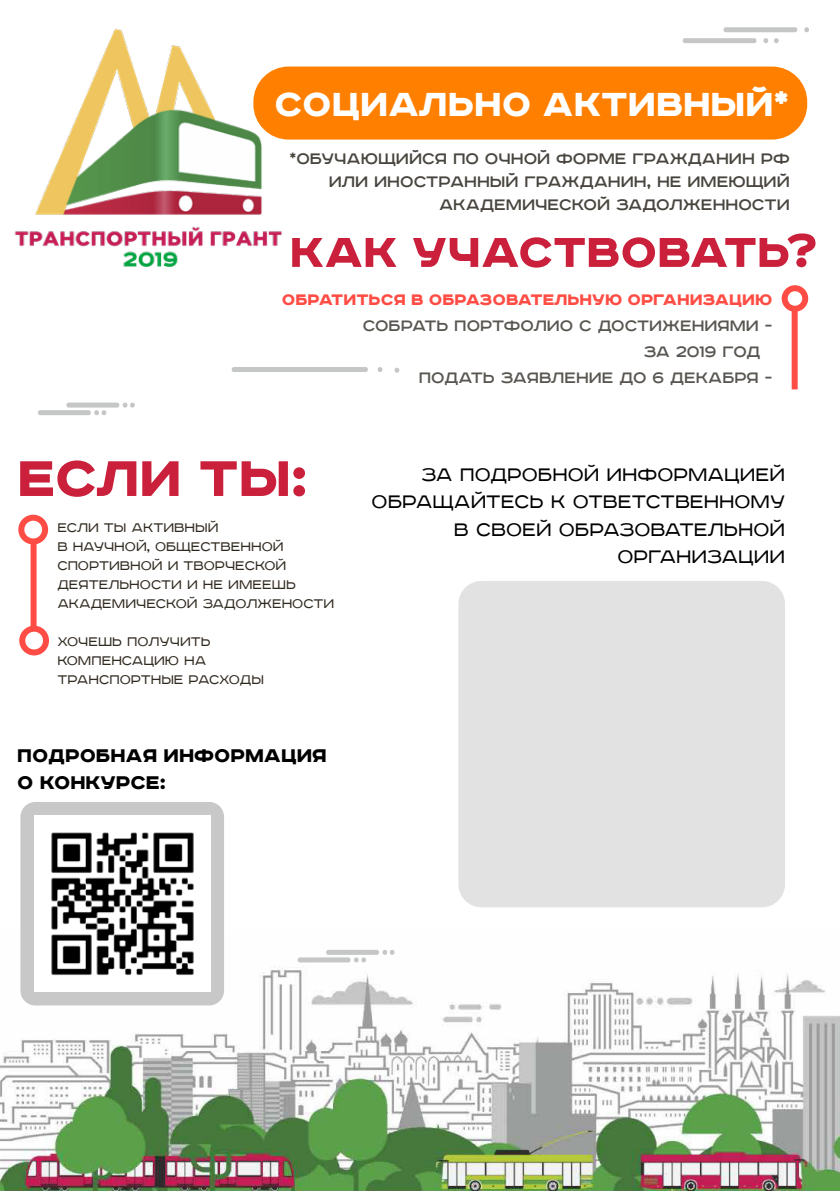
<style>
.page{position:relative;width:840px;height:1191px;background:#fff}
.page>*{position:absolute;margin:0;border:0;box-sizing:border-box;transform-origin:0 0}
.t1{font:900 62.8px "Road Radio";letter-spacing:-.005em;color:#ca203b}
.t2{font:900 52.4px "Road Radio";color:#ca203b}
.t3{font:900 41.6px "Road Radio";color:#fff}
.t4{font:900 23.2px/27.6px "Road Radio";color:#000}
.t5{font:300 22.8px/27.6px "Road Radio";color:#000;text-align:right}
.t6{font:19.2px/23.2px "Road Radio";color:#48443e;text-align:right}
.t7{font:19.2px "Road Radio";color:#595651}
.t8{font:900 19.2px "Road Radio";color:#ff4d45}
.t9{font:300 16px/19.2px "Road Radio";color:#312a20}
</style>
<div class="page">
<div style="left:781px;top:285px;width:26px;height:27px;border:6px solid #ff4d45;border-radius:50%"></div>
<div style="left:791px;top:310px;width:6px;height:79px;background:#ff4d45"></div>
<img style="left:0;top:962px;width:839px;height:229px">
<svg style="left:297px;top:950px;width:98px;height:12px"></svg>
<svg style="left:38px;top:402px;width:97px;height:13px"></svg>
<div style="left:253px;top:67px;width:553px;height:73px;background:#ff8000;border-radius:35px"></div>
<svg style="left:394px;top:368px;width:6px;height:5px"></svg>
<svg style="left:682px;top:38px;width:97px;height:5px"></svg>
<svg style="left:723px;top:27px;width:74px;height:5px"></svg>
<svg style="left:804px;top:27px;width:5px;height:5px"></svg>
<div style="left:18px;top:515px;width:30px;height:29px;border:6px solid #ff4d45;border-radius:50%"></div>
<div style="left:19px;top:625px;width:30px;height:30px;border:6px solid #ff4d45;border-radius:50%"></div>
<div style="left:31px;top:541px;width:6px;height:87px;background:#ff4d45"></div>
<div style="left:458px;top:581px;width:326px;height:326px;background:#e2e2e2;border-radius:23px"></div>
<svg style="left:231px;top:367px;width:137px;height:5px"></svg>
<svg style="left:377px;top:367px;width:6px;height:5px"></svg>
<div style="left:20px;top:802px;width:204px;height:203px;background:#c9c8c8;border-radius:15px"></div>
<img style="left:34px;top:815px;width:176px;height:176px">
<img style="left:14px;top:28px;width:300px;height:239px">
<h3 class="t3" style="left:274px;top:81px;width:516px">СОЦИАЛЬНО АКТИВНЫЙ*</h3>
<p class="t6" style="left:289px;top:147px;width:501px">*обучающийся по очной форме гражданин рф или иностранный гражданин, НЕ ИМЕЮЩИЙ<br>АКАДЕМИЧЕСКОЙ ЗАДОЛЖЕННОСТИ</p>
<h2 class="t2" style="left:289px;top:222px;width:528px">КАК УЧАСТВОВАТЬ?</h2>
<p class="t8" style="left:281px;top:289px;width:491px">ОБРАТИТЬСЯ В ОБРАЗОВАТЕЛЬНУЮ ОРГАНИЗАЦИЮ</p>
<p class="t7" style="left:362px;top:315px;width:411px">СОБРАТЬ ПОРТФОЛИО С ДОСТИЖЕНИЯМИ -</p>
<p class="t7" style="left:643px;top:341px;width:118px">ЗА 2019 ГОД</p>
<p class="t7" style="left:418px;top:367px;width:355px">ПОДАТЬ ЗАЯВЛЕНИЕ до 6 декабря -</p>
<h1 class="t1" style="left:17px;top:443px;width:291px">если ты:</h1>
<h3 class="t5" style="left:371px;top:460px;width:414px">ЗА ПОДРОБНОЙ ИНФОРМАЦИЕЙ<br>ОБРАЩАЙТЕСЬ К ОТВЕТСТВЕННОМУ<br>В СВОЕЙ ОБРАЗОВАТЕЛЬНОЙ<br>ОРГАНИЗАЦИИ</h3>
<p class="t9" style="left:57px;top:517px;width:278px">ЕСЛИ ТЫ АКТИВНЫЙ<br>В НАУЧНОЙ, ОБЩЕСТВЕННОЙ<br>СПОРТИВНОЙ И ТВОРЧЕСКОЙ<br>ДЕЯТЕЛЬНОСТИ и не имеешь академической задолжености</p>
<p class="t9" style="left:57px;top:632px;width:208px">ХОЧЕШЬ ПОЛУЧИТЬ<br>КОМПЕНСАЦИЮ НА<br>ТРАНСПОРТНЫЕ РАСХОДЫ</p>
<h3 class="t4" style="left:17px;top:741px;width:311px">ПОДРОБНАЯ ИНФОРМАЦИЯ<br>О КОНКУРСЕ:</h3>
</div>
